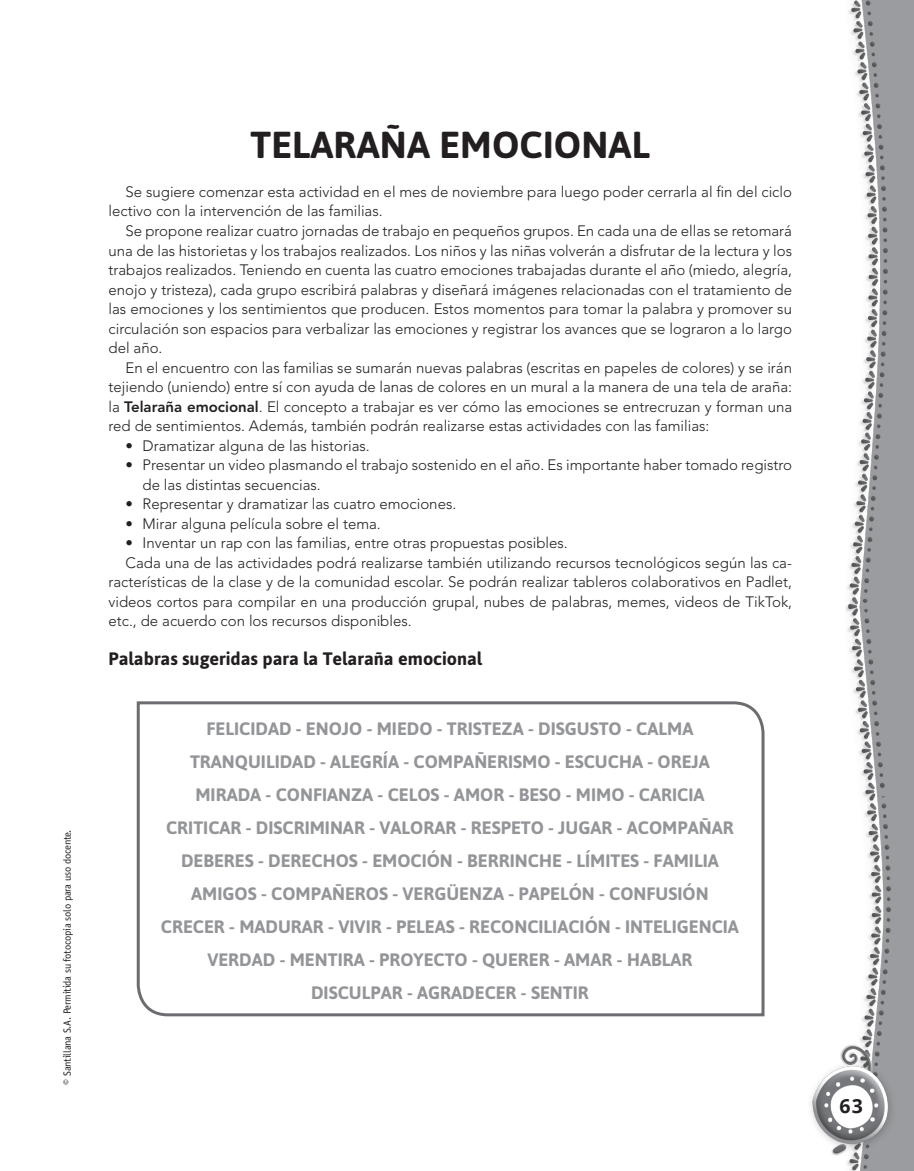
<style>
.page{position:relative;width:914px;height:1171px;background:#fff}
.page>*{position:absolute;margin:0;border:0;box-sizing:border-box;transform-origin:0 0}
.TITULO{font:700 37.5px "Asap";letter-spacing:.005em;color:#231f20}
.t1{font:700 19.5px "Open Sans";color:#231f20}
.SUBTITULO{font:700 18px "Asap";color:#939598}
.SUBTITULO-2{font:700 18px "Asap";color:#231f20}
.TXT{font:300 15px/19.5px "Avenir LT Std";color:#231f20;text-align:justify}
.t2{font:10.5px "Officina Sans Std";letter-spacing:-.02em;color:#231f20}
.s1{font-weight:800}
</style>
<div class="page">
<img style="left:845px;top:0;width:68px;height:1170px">
<img style="left:811px;top:1021px;width:102px;height:141px">
<svg style="left:136px;top:701px;width:629px;height:316px"></svg>
<p class="t2" style="left:61px;top:1084px;width:257px;rotate:-90deg">© Santillana S.A. Permitida su fotocopia solo para uso docente.</p>
<p class="TITULO" style="left:250px;top:123px;width:401px">TELARAÑA EMOCIONAL</p>
<p class="TXT" style="left:108px;top:182px;width:684px;text-indent:17px">Se sugiere comenzar esta actividad en el mes de noviembre para luego poder cerrarla al fin del ciclo lectivo con la intervención de las familias.</p>
<p class="TXT" style="left:108px;top:221px;width:685px;text-indent:17px">Se propone realizar cuatro jornadas de trabajo en pequeños grupos. En cada una de ellas se retomará una de las historietas y los trabajos realizados. Los niños y las niñas volverán a disfrutar de la lectura y los trabajos realizados. Teniendo en cuenta las cuatro emociones trabajadas durante el año (miedo, alegría, enojo y tristeza), cada grupo escribirá palabras y diseñará imágenes relacionadas con el tratamiento de las emociones y los sentimientos que producen. Estos momentos para tomar la palabra y promover su circulación son espacios para verbalizar las emociones y registrar los avances que se lograron a lo largo del año.</p>
<p class="TXT" style="left:108px;top:358px;width:685px;text-indent:17px">En el encuentro con las familias se sumarán nuevas palabras (escritas en papeles de colores) y se irán tejiendo (uniendo) entre sí con ayuda de lanas de colores en un mural a la manera de una tela de araña: la <span class="s1">Telaraña emocional</span>. El concepto a trabajar es ver cómo las emociones se entrecruzan y forman una red de sentimientos. Además, también podrán realizarse estas actividades con las familias:</p>
<p class="TXT" style="left:125px;top:436px;width:246px">• Dramatizar alguna de las historias.</p>
<p class="TXT" style="left:142px;top:455px;width:651px;text-indent:-17px">• Presentar un video plasmando el trabajo sostenido en el año. Es importante haber tomado registro de las distintas secuencias.</p>
<p class="TXT" style="left:125px;top:494px;width:332px">• Representar y dramatizar las cuatro emociones.</p>
<p class="TXT" style="left:125px;top:514px;width:257px">• Mirar alguna película sobre el tema.</p>
<p class="TXT" style="left:125px;top:533px;width:443px">• Inventar un rap con las familias, entre otras propuestas posibles.</p>
<p class="TXT" style="left:108px;top:553px;width:685px;text-indent:17px">Cada una de las actividades podrá realizarse también utilizando recursos tecnológicos según las ca&shy;racterísticas de la clase y de la comunidad escolar. Se podrán realizar tableros colaborativos en Padlet, videos cortos para compilar en una producción grupal, nubes de palabras, memes, videos de TikTok, etc., de acuerdo con los recursos disponibles.</p>
<p class="SUBTITULO-2" style="left:108px;top:648px;width:375px">Palabras sugeridas para la Telaraña emocional</p>
<p class="SUBTITULO" style="left:206px;top:718px;width:488px">FELICIDAD - ENOJO - MIEDO - TRISTEZA - DISGUSTO - CALMA</p>
<p class="SUBTITULO" style="left:190px;top:751px;width:521px">TRANQUILIDAD - ALEGRÍA - COMPAÑERISMO - ESCUCHA - OREJA</p>
<p class="SUBTITULO" style="left:195px;top:784px;width:510px">MIRADA - CONFIANZA - CELOS - AMOR - BESO - MIMO - CARICIA</p>
<p class="SUBTITULO" style="left:166px;top:817px;width:569px">CRITICAR - DISCRIMINAR - VALORAR - RESPETO - JUGAR - ACOMPAÑAR</p>
<p class="SUBTITULO" style="left:181px;top:850px;width:539px">DEBERES - DERECHOS - EMOCIÓN - BERRINCHE - LÍMITES - FAMILIA</p>
<p class="SUBTITULO" style="left:191px;top:883px;width:519px">AMIGOS - COMPAÑEROS - VERGÜENZA - PAPELÓN - CONFUSIÓN</p>
<p class="SUBTITULO" style="left:161px;top:916px;width:579px">CRECER - MADURAR - VIVIR - PELEAS - RECONCILIACIÓN - INTELIGENCIA</p>
<p class="SUBTITULO" style="left:207px;top:949px;width:486px">VERDAD - MENTIRA - PROYECTO - QUERER - AMAR - HABLAR</p>
<p class="SUBTITULO" style="left:311px;top:982px;width:279px">DISCULPAR - AGRADECER - SENTIR</p>
<h2 class="t1" style="left:839px;top:1092px;width:25px">63</h2>
</div>
